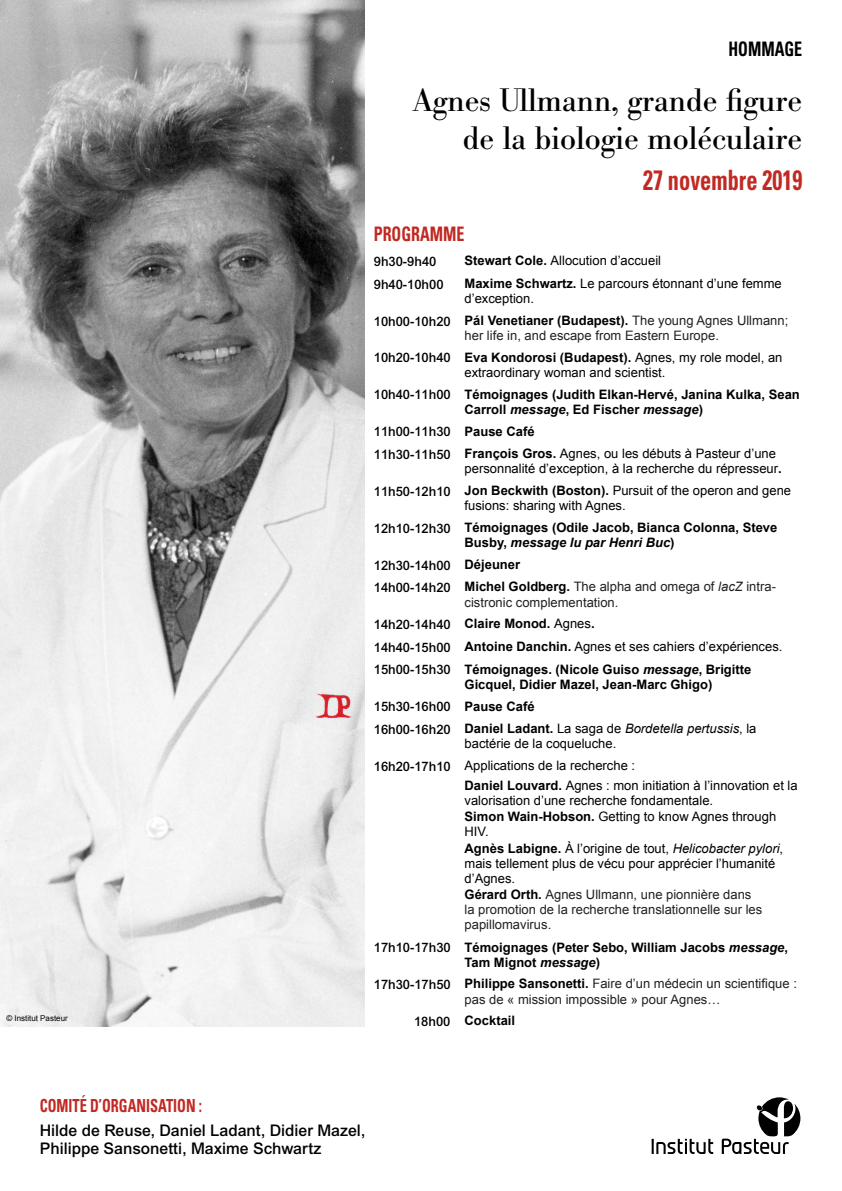
<style>
.page{position:relative;width:842px;height:1191px;background:#fff}
.page>*{position:absolute;margin:0;border:0;box-sizing:border-box;transform-origin:0 0}
.t1{font:32px/38px "Bodoni BE";color:#000;text-align:right}
.t2{font:700 condensed 28px "Univers LT";color:#c12923;scale:.8 1}
.t3{font:700 condensed 20px "Univers LT";color:#c12923;scale:.8 1}
.t4{font:700 condensed 20px "Univers LT";color:#000;scale:.8 1}
.t5{font:700 condensed 18px "Univers LT";color:#c12923;scale:.8 1}
.t6{font:500 16px/18px "Arial";color:#000}
.t7{font:13px/15px "Arial";color:#000}
.t8{font:13px/15px "Arial";color:#212121}
.t9{font:700 13px/15px "Arial";color:#000}
.t10{font:500 13px "Arial";color:#000}
.t11{font:8px "Arial";color:#000}
.s1{font-weight:700}
.s2{font-weight:700;color:#000}
.s3{font-style:italic}
.s4{font-weight:400}
</style>
<div class="page">
<img style="left:0;top:0;width:364px;height:1026px">
<svg style="left:651px;top:1097px;width:149px;height:57px"></svg>
<p class="t11" style="left:6px;top:1012px;width:63px">© Institut Pasteur</p>
<p class="t4" style="left:728px;top:36px;width:94px">HOMMAGE</p>
<p class="t1" style="left:413px;top:82px;width:390px">Agnes Ullmann, grande figure de la biologie moléculaire</p>
<p class="t2" style="left:643px;top:163px;width:200px">27 novembre 2019</p>
<p class="t3" style="left:374px;top:221px;width:115px">PROGRAMME</p>
<p class="t10" style="left:374px;top:254px;width:64px">9h30-9h40</p>
<p class="t7" style="left:465px;top:253px;width:198px"><span class="s1">Stewart Cole.</span> Allocution d’accueil</p>
<p class="t10" style="left:374px;top:276px;width:71px">9h40-10h00</p>
<p class="t7" style="left:465px;top:276px;width:319px"><span class="s1">Maxime Schwartz.</span> Le parcours étonnant d’une femme d’exception.</p>
<p class="t10" style="left:374px;top:313px;width:78px">10h00-10h20</p>
<p class="t8" style="left:465px;top:313px;width:325px"><span class="s2">Pál Venetianer (Budapest).</span> The young Agnes Ullmann; her life in, and escape from Eastern Europe.</p>
<p class="t10" style="left:374px;top:350px;width:78px">10h20-10h40</p>
<p class="t7" style="left:465px;top:350px;width:319px"><span class="s1">Eva Kondorosi (Budapest).</span> Agnes, my role model, an extraordinary woman and scientist.</p>
<p class="t10" style="left:374px;top:387px;width:78px">10h40-11h00</p>
<p class="t9" style="left:465px;top:387px;width:337px">Témoignages (Judith Elkan-Hervé, Janina Kulka, Sean<br>Carroll <span class="s3">message</span>, Ed Fischer <span class="s3">message</span>)</p>
<p class="t10" style="left:374px;top:424px;width:78px">11h00-11h30</p>
<p class="t9" style="left:465px;top:424px;width:72px">Pause Café</p>
<p class="t10" style="left:374px;top:447px;width:78px">11h30-11h50</p>
<p class="t7" style="left:465px;top:446px;width:319px"><span class="s1">François Gros.</span> Agnes, ou les débuts à Pasteur d’une personnalité d’exception, à la recherche du répresseur<span class="s1">.</span></p>
<p class="t10" style="left:374px;top:483px;width:78px">11h50-12h10</p>
<p class="t7" style="left:465px;top:483px;width:328px"><span class="s1">Jon Beckwith (Boston).</span> Pursuit of the operon and gene fusions: sharing with Agnes.</p>
<p class="t10" style="left:374px;top:520px;width:78px">12h10-12h30</p>
<p class="t9" style="left:465px;top:520px;width:314px">Témoignages (Odile Jacob, Bianca Colonna, Steve<br>Busby, <span class="s3">message lu par Henri Buc</span>)</p>
<p class="t10" style="left:374px;top:557px;width:78px">12h30-14h00</p>
<p class="t9" style="left:465px;top:557px;width:57px">Déjeuner</p>
<p class="t10" style="left:374px;top:580px;width:78px">14h00-14h20</p>
<p class="t8" style="left:465px;top:579px;width:313px"><span class="s2">Michel Goldberg.</span> The alpha and omega of <span class="s3">lacZ</span> intra&shy;cistronic complementation.</p>
<p class="t10" style="left:374px;top:617px;width:78px">14h20-14h40</p>
<p class="t9" style="left:465px;top:617px;width:132px">Claire Monod. <span class="s4">Agnes</span>.</p>
<p class="t10" style="left:374px;top:639px;width:78px">14h40-15h00</p>
<p class="t7" style="left:465px;top:639px;width:319px"><span class="s1">Antoine Danchin.</span> Agnes et ses cahiers d’expériences.</p>
<p class="t10" style="left:374px;top:662px;width:78px">15h00-15h30</p>
<p class="t9" style="left:465px;top:662px;width:288px">Témoignages. (Nicole Guiso <span class="s3">message</span>, Brigitte<br>Gicquel, Didier Mazel, Jean-Marc Ghigo)</p>
<p class="t10" style="left:374px;top:699px;width:78px">15h30-16h00</p>
<p class="t9" style="left:465px;top:699px;width:72px">Pause Café</p>
<p class="t10" style="left:374px;top:722px;width:78px">16h00-16h20</p>
<p class="t7" style="left:465px;top:721px;width:293px"><span class="s1">Daniel Ladant.</span> La saga de <span class="s3">Bordetella pertussis</span>, la bactérie de la coqueluche.</p>
<p class="t10" style="left:374px;top:758px;width:78px">16h20-17h10</p>
<p class="t7" style="left:465px;top:758px;width:172px">Applications de la recherche :</p>
<p class="t7" style="left:465px;top:778px;width:335px"><span class="s1">Daniel Louvard.</span> Agnes : mon initiation à l’innovation et la valorisation d’une recherche fondamentale.</p>
<p class="t7" style="left:465px;top:809px;width:313px"><span class="s1">Simon Wain-Hobson.</span> Getting to know Agnes through<br>HIV.</p>
<p class="t7" style="left:465px;top:841px;width:320px"><span class="s1">Agnès Labigne.</span> À l’origine de tout, <span class="s3">Helicobacter pylori</span>, mais tellement plus de vécu pour apprécier l’humanité d’Agnes.</p>
<p class="t8" style="left:465px;top:887px;width:299px"><span class="s2">Gérard Orth.</span> Agnes Ullmann, une pionnière dans la promotion de la recherche translationnelle sur les papillomavirus.</p>
<p class="t10" style="left:374px;top:940px;width:78px">17h10-17h30</p>
<p class="t9" style="left:465px;top:940px;width:325px">Témoignages (Peter Sebo, William Jacobs <span class="s3">message</span>,<br>Tam Mignot <span class="s3">message</span>)</p>
<p class="t10" style="left:374px;top:977px;width:78px">17h30-17h50</p>
<p class="t8" style="left:465px;top:976px;width:334px"><span class="s2">Philippe Sansonetti.</span> Faire d’un médecin un scientifique : pas de « mission impossible » pour Agnes…</p>
<p class="t10" style="left:414px;top:1013px;width:38px">18h00</p>
<p class="t9" style="left:465px;top:1013px;width:52px">Cocktail</p>
<p class="t5" style="left:40px;top:1094px;width:204px">COMITÉ D’ORGANISATION :</p>
<p class="t6" style="left:40px;top:1120px;width:327px">Hilde de Reuse, Daniel Ladant, Didier Mazel,<br>Philippe Sansonetti, Maxime Schwartz</p>
</div>
